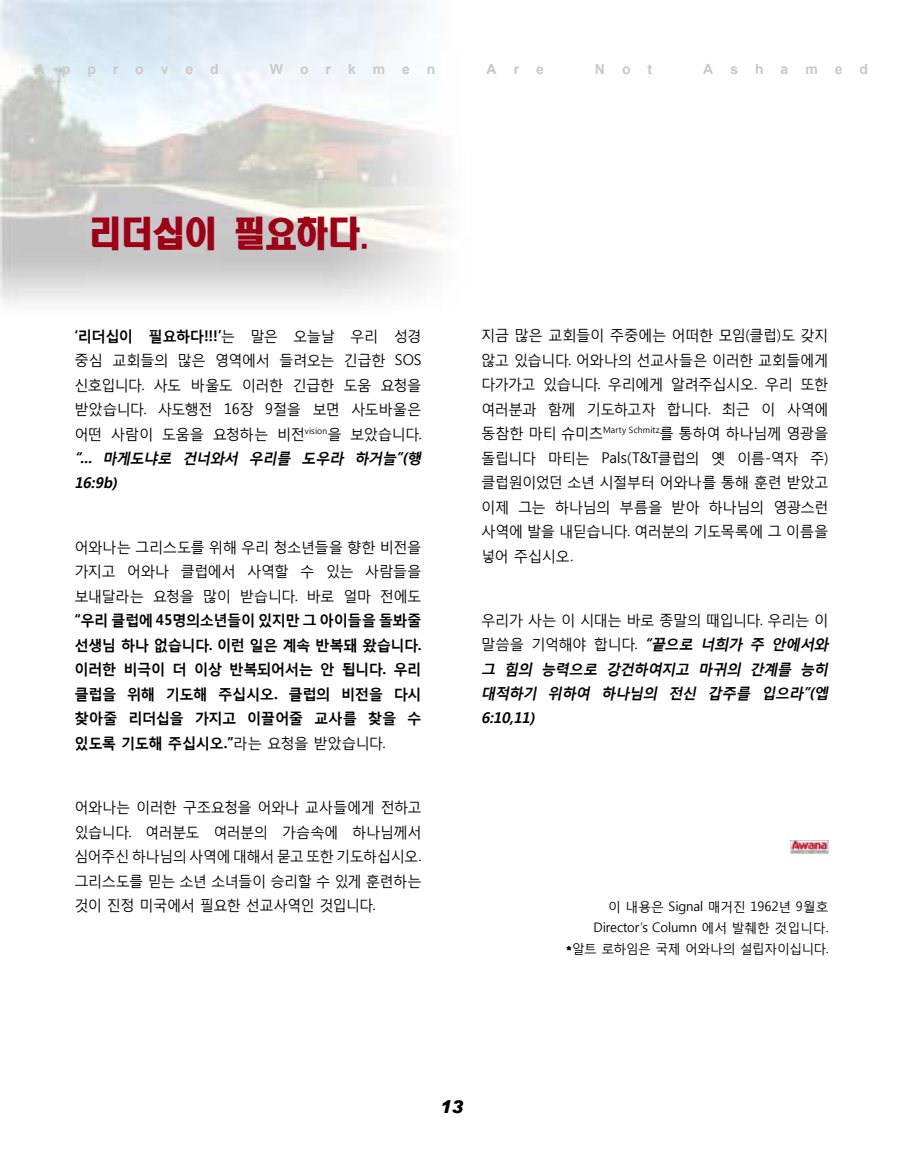
<style>
.page{position:relative;width:903px;height:1161px;background:#fff}
.page>*{position:absolute;margin:0;border:0;box-sizing:border-box;transform-origin:0 0}
.t1{font:35px "Headline R HM";letter-spacing:-.025em;color:#9e0016;scale:.93 1}
.t2{font:italic 900 17.5px "Arial";color:#000}
.t3{font:14.88px/24.5px "Malgun Gothic";letter-spacing:-.045em;color:#000;text-align:justify}
.t4{font:700 14.88px/24.5px "Malgun Gothic";letter-spacing:-.045em;color:#000;text-align:justify}
.t5{font:14.88px/24.5px "Malgun Gothic";letter-spacing:-.045em;color:#000;text-align:justify;scale:.96 1}
.t6{font:italic 700 14.88px/24.5px "Malgun Gothic";color:#000}
.t7{font:700 14px "Arial";color:#c9c9ca}
.t8{font:13.12px/21px "Malgun Gothic";letter-spacing:-.005em;color:#000;text-align:right}
.s1{font-weight:700}
.s2{font-weight:700;font-style:italic}
.s3{font-weight:400}
.s4{font-weight:400;font-style:normal}
.s5{font-family:"MD Art"}
</style>
<div class="page">
<img style="left:791px;top:840px;width:37px;height:13px">
<p class="t7" style="left:35px;top:60px;width:186px">A p p r o v e d</p>
<p class="t7" style="left:270px;top:60px;width:167px">W o r k m e n</p>
<p class="t7" style="left:487px;top:60px;width:59px">A r e</p>
<p class="t7" style="left:595px;top:60px;width:59px">N o t</p>
<p class="t7" style="left:703px;top:60px;width:166px">A s h a m e d</p>
<h1 class="t1" style="left:89px;top:216px;width:303px">리더십이 필요하다.</h1>
<p class="t3" style="left:74px;top:323px;width:352px;text-align:left"><span class="s1">‘리더십이 필요하다!!!’</span>는 말은 오늘날 우리 성경 중심 교회들의 많은 영역에서 들려오는 긴급한 SOS 신호입니다. 사도 바울도 이러한 긴급한 도움 요청을 받았습니다. 사도행전 16장 9절을 보면 사도바울은 어떤 사람이 도움을 요청하는 비전<sup>vision</sup>을 보았습니다. <span class="s2">“... 마게도냐로 건너와서 우리를 도우라 하거늘”(행<br>16:9b)</span></p>
<p class="t3" style="left:74px;top:534px;width:349px">어와나는 그리스도를 위해 우리 청소년들을 향한 비전을 가지고 어와나 클럽에서 사역할 수 있는 사람들을 보내달라는 요청을 많이 받습니다. 바로 얼마 전에도</p>
<p class="t4" style="left:74px;top:608px;width:349px">“우리 클럽에 45명의소년들이 있지만 그 아이들을 돌봐줄 선생님 하나 없습니다. 이런 일은 계속 반복돼 왔습니다. 이러한 비극이 더 이상 반복되어서는 안 됩니다. 우리 클럽을 위해 기도해 주십시오. 클럽의 비전을 다시 찾아줄 리더십을 가지고 이끌어줄 교사를 찾을 수 있도록 기도해 주십시오.”<span class="s3">라는 요청을 받았습니다.</span></p>
<p class="t5" style="left:74px;top:795px;width:363px">어와나는 이러한 구조요청을 어와나 교사들에게 전하고 있습니다. 여러분도 여러분의 가슴속에 하나님께서 심어주신 하나님의 사역에 대해서 묻고 또한 기도하십시오. 그리스도를 믿는 소년 소녀들이 승리할 수 있게 훈련하는 것이 진정 미국에서 필요한 선교사역인 것입니다.</p>
<p class="t3" style="left:481px;top:323px;width:349px">지금 많은 교회들이 주중에는 어떠한 모임(클럽)도 갖지 않고 있습니다. 어와나의 선교사들은 이러한 교회들에게 다가가고 있습니다. 우리에게 알려주십시오. 우리 또한 여러분과 함께 기도하고자 합니다. 최근 이 사역에 동참한 마티 슈미츠<sup>Marty</sup> <sup>Schmitz</sup>를 통하여 하나님께 영광을 돌립니다 마티는 Pals(T&amp;T클럽의 옛 이름-역자 주) 클럽원이었던 소년 시절부터 어와나를 통해 훈련 받았고 이제 그는 하나님의 부름을 받아 하나님의 영광스런 사역에 발을 내딛습니다. 여러분의 기도목록에 그 이름을 넣어 주십시오.</p>
<p class="t6" style="left:481px;top:607px;width:352px"><span class="s4">우리가 사는 이 시대는 바로 종말의 때입니다. 우리는 이 말씀을 기억해야 합니다.</span> “끝으로 너희가 주 안에서와 그 힘의 능력으로 강건하여지고 마귀의 간계를 능히 대적하기 위하여 하나님의 전신 갑주를 입으라”(엡<br>6:10,11)</p>
<p class="t8" style="left:566px;top:896px;width:264px">이 내용은 Signal 매거진 1962년 9월호<br>Director’s Column 에서 발췌한 것입니다. <span class="s5">*</span>알트 로하임은 국제 어와나의 설립자이십니다.</p>
<p class="t2" style="left:440px;top:1095px;width:25px">13</p>
</div>
